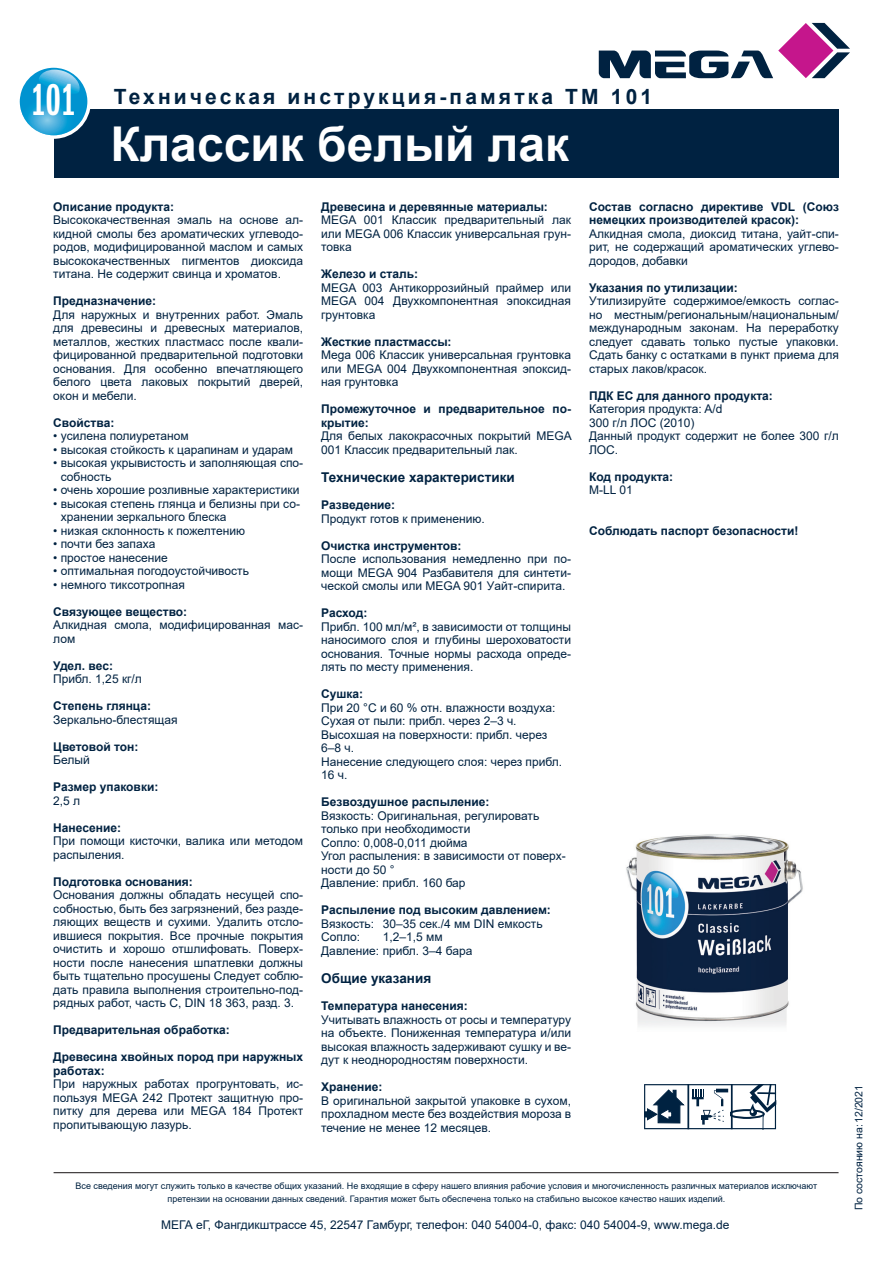
<style>
.page{position:relative;width:893px;height:1263px;background:#fff}
.page>*{position:absolute;margin:0;border:0;box-sizing:border-box;transform-origin:0 0}
.t1{font:700 48px "Arial";color:#fff}
.t2{font:46.2px "ITC Franklin Gothic Std Dm X Cp";color:#fff}
.t3{font:700 21px "Arial";letter-spacing:.15em;color:#002241}
.t4{font:700 13.5px "Arial";color:#002241}
.t5{font:12px/13.5px "Arial";color:#002241;text-align:justify}
.t6{font:700 12px/13.5px "Arial";color:#002241}
.t7{font:10.5px "Arial";color:#002241}
.t8{font:9px/13.5px "Arial";color:#002241;text-align:center}
</style>
<div class="page">
<div style="left:54px;top:109px;width:784px;height:68px;background:#002241"></div>
<svg style="left:16px;top:64px;width:75px;height:75px"></svg>
<svg style="left:20px;top:68px;width:66px;height:67px"></svg>
<svg style="left:599px;top:23px;width:251px;height:55px"></svg>
<hr style="left:54px;top:1172px;width:784px;height:1px;background:#231f20">
<svg style="left:644px;top:1084px;width:132px;height:45px"></svg>
<img style="left:626px;top:834px;width:177px;height:192px">
<h2 class="t2" style="left:31px;top:75px;width:46px">101</h2>
<p class="t3" style="left:114px;top:82px;width:540px">Техническая инструкция-памятка TM 101</p>
<p class="t1" style="left:111px;top:110px;width:460px">Классик белый лак</p>
<p class="t6" style="left:53px;top:200px;width:122px">Описание продукта:</p>
<p class="t5" style="left:53px;top:213px;width:251px">Высококачественная эмаль на основе ал&shy;кидной смолы без ароматических углеводо&shy;родов, модифицированной маслом и самых высококачественных пигментов диоксида титана. Не содержит свинца и хроматов.</p>
<p class="t6" style="left:53px;top:294px;width:104px">Предназначение:</p>
<p class="t5" style="left:53px;top:308px;width:251px">Для наружных и внутренних работ. Эмаль для древесины и древесных материалов, металлов, жестких пластмасс после квали&shy;фицированной предварительной подготовки основания. Для особенно впечатляющего белого цвета лаковых покрытий дверей, окон и мебели.</p>
<p class="t6" style="left:53px;top:416px;width:63px">Свойства:</p>
<p class="t5" style="left:53px;top:429px;width:137px">• усилена полиуретаном</p>
<p class="t5" style="left:53px;top:443px;width:241px">• высокая стойкость к царапинам и ударам</p>
<p class="t5" style="left:61px;top:456px;width:244px;text-indent:-8px">• высокая укрывистость и заполняющая спо&shy;собность</p>
<p class="t5" style="left:53px;top:483px;width:248px">• очень хорошие розливные характеристики</p>
<p class="t5" style="left:61px;top:497px;width:241px;text-indent:-8px">• высокая степень глянца и белизны при со&shy;хранении зеркального блеска</p>
<p class="t5" style="left:53px;top:524px;width:193px">• низкая склонность к пожелтению</p>
<p class="t5" style="left:53px;top:537px;width:104px">• почти без запаха</p>
<p class="t5" style="left:53px;top:551px;width:116px">• простое нанесение</p>
<p class="t5" style="left:53px;top:564px;width:197px">• оптимальная погодоустойчивость</p>
<p class="t5" style="left:53px;top:578px;width:133px">• немного тиксотропная</p>
<p class="t6" style="left:53px;top:605px;width:135px">Связующее вещество:</p>
<p class="t5" style="left:53px;top:618px;width:251px">Алкидная смола, модифицированная мас&shy;лом</p>
<p class="t6" style="left:53px;top:659px;width:61px">Удел. вес:</p>
<p class="t5" style="left:53px;top:672px;width:90px">Прибл. 1,25 кг/л</p>
<p class="t6" style="left:53px;top:699px;width:99px">Степень глянца:</p>
<p class="t5" style="left:53px;top:713px;width:126px">Зеркально-блестящая</p>
<p class="t6" style="left:53px;top:740px;width:87px">Цветовой тон:</p>
<p class="t5" style="left:53px;top:753px;width:38px">Белый</p>
<p class="t6" style="left:53px;top:780px;width:107px">Размер упаковки:</p>
<p class="t5" style="left:53px;top:794px;width:29px">2,5 л</p>
<p class="t6" style="left:53px;top:821px;width:69px">Нанесение:</p>
<p class="t5" style="left:53px;top:834px;width:251px">При помощи кисточки, валика или методом распыления.</p>
<p class="t6" style="left:53px;top:875px;width:141px">Подготовка основания:</p>
<p class="t5" style="left:53px;top:888px;width:251px">Основания должны обладать несущей спо&shy;собностью, быть без загрязнений, без разде&shy;ляющих веществ и сухими. Удалить отсло&shy;ившиеся покрытия. Все прочные покрытия очистить и хорошо отшлифовать. Поверх&shy;ности после нанесения шпатлевки должны быть тщательно просушены Следует соблю&shy;дать правила выполнения строительно-под&shy;рядных работ, часть C, DIN 18 363, разд. 3.</p>
<p class="t6" style="left:53px;top:1023px;width:178px">Предварительная обработка:</p>
<p class="t6" style="left:53px;top:1050px;width:251px">Древесина хвойных пород при наружных работах:</p>
<p class="t5" style="left:53px;top:1077px;width:251px">При наружных работах прогрунтовать, ис&shy;пользуя MEGA 242 Протект защитную про&shy;питку для дерева или MEGA 184 Протект пропитывающую лазурь.</p>
<p class="t6" style="left:321px;top:200px;width:228px">Древесина и деревянные материалы:</p>
<p class="t5" style="left:321px;top:213px;width:251px">MEGA 001 Классик предварительный лак или MEGA 006 Классик универсальная грун&shy;товка</p>
<p class="t6" style="left:321px;top:267px;width:98px">Железо и сталь:</p>
<p class="t5" style="left:321px;top:281px;width:251px">MEGA 003 Антикоррозийный праймер или MEGA 004 Двухкомпонентная эпоксидная грунтовка</p>
<p class="t6" style="left:321px;top:335px;width:132px">Жесткие пластмассы:</p>
<p class="t5" style="left:321px;top:348px;width:251px">Mega 006 Классик универсальная грунтовка или MEGA 004 Двухкомпонентная эпоксид&shy;ная грунтовка</p>
<p class="t6" style="left:321px;top:402px;width:251px">Промежуточное и предварительное по&shy;крытие:</p>
<p class="t5" style="left:321px;top:429px;width:252px">Для белых лакокрасочных покрытий MEGA<br>001 Классик предварительный лак.</p>
<p class="t4" style="left:321px;top:468px;width:195px">Технические характеристики</p>
<p class="t6" style="left:321px;top:498px;width:76px">Разведение:</p>
<p class="t5" style="left:321px;top:512px;width:165px">Продукт готов к применению.</p>
<p class="t6" style="left:321px;top:539px;width:142px">Очистка инструментов:</p>
<p class="t5" style="left:321px;top:552px;width:251px">После использования немедленно при по&shy;мощи MEGA 904 Разбавителя для синтети&shy;ческой смолы или MEGA 901 Уайт-спирита.</p>
<p class="t6" style="left:321px;top:606px;width:48px">Расход:</p>
<p class="t5" style="left:321px;top:620px;width:251px">Прибл. 100 мл/м², в зависимости от толщины наносимого слоя и глубины шероховатости основания. Точные нормы расхода опреде&shy;лять по месту применения.</p>
<p class="t6" style="left:321px;top:687px;width:43px">Сушка:</p>
<p class="t5" style="left:321px;top:701px;width:236px">При 20 °C и 60 % отн. влажности воздуха:</p>
<p class="t5" style="left:321px;top:714px;width:197px">Сухая от пыли: прибл. через 2–3 ч.</p>
<p class="t5" style="left:321px;top:728px;width:228px">Высохшая на поверхности: прибл. через<br>6–8 ч.</p>
<p class="t5" style="left:321px;top:755px;width:242px">Нанесение следующего слоя: через прибл.<br>16 ч.</p>
<p class="t6" style="left:321px;top:795px;width:170px">Безвоздушное распыление:</p>
<p class="t5" style="left:321px;top:809px;width:220px">Вязкость: Оригинальная, регулировать только при необходимости</p>
<p class="t5" style="left:321px;top:836px;width:148px">Сопло: 0,008-0,011 дюйма</p>
<p class="t5" style="left:321px;top:849px;width:246px">Угол распыления: в зависимости от поверх&shy;ности до 50 °</p>
<p class="t5" style="left:321px;top:876px;width:146px">Давление: прибл. 160 бар</p>
<p class="t6" style="left:321px;top:903px;width:231px">Распыление под высоким давлением:</p>
<p class="t5" style="left:321px;top:917px;width:223px">Вязкость: 30–35 сек./4 мм DIN емкость</p>
<p class="t5" style="left:321px;top:930px;width:40px">Сопло:</p>
<p class="t5" style="left:383px;top:930px;width:61px">1,2–1,5 мм</p>
<p class="t5" style="left:321px;top:944px;width:153px">Давление: прибл. 3–4 бара</p>
<p class="t4" style="left:321px;top:969px;width:112px">Общие указания</p>
<p class="t6" style="left:321px;top:999px;width:148px">Температура нанесения:</p>
<p class="t5" style="left:321px;top:1013px;width:251px">Учитывать влажность от росы и температуру на объекте. Пониженная температура и/или высокая влажность задерживают сушку и ве&shy;дут к неоднородностям поверхности.</p>
<p class="t6" style="left:321px;top:1080px;width:63px">Хранение:</p>
<p class="t5" style="left:321px;top:1094px;width:251px">В оригинальной закрытой упаковке в сухом, прохладном месте без воздействия мороза в течение не менее 12 месяцев.</p>
<p class="t6" style="left:589px;top:200px;width:251px">Состав согласно директиве VDL (Союз немецких производителей красок):</p>
<p class="t5" style="left:589px;top:227px;width:251px">Алкидная смола, диоксид титана, уайт-спи&shy;рит, не содержащий ароматических углево&shy;дородов, добавки</p>
<p class="t6" style="left:589px;top:281px;width:150px">Указания по утилизации:</p>
<p class="t5" style="left:589px;top:294px;width:251px">Утилизируйте содержимое/емкость соглас&shy;но местным/региональным/национальным/ международным законам. На переработку следует сдавать только пустые упаковки.<br>Сдать банку с остатками в пункт приема для старых лаков/красок.</p>
<p class="t6" style="left:589px;top:389px;width:185px">ПДК ЕС для данного продукта:</p>
<p class="t5" style="left:589px;top:402px;width:135px">Категория продукта: A/d</p>
<p class="t5" style="left:589px;top:416px;width:107px">300 г/л ЛОС (2010)</p>
<p class="t5" style="left:589px;top:429px;width:251px">Данный продукт содержит не более 300 г/л<br>ЛОС.</p>
<p class="t6" style="left:589px;top:470px;width:86px">Код продукта:</p>
<p class="t5" style="left:589px;top:483px;width:45px">M-LL 01</p>
<p class="t6" style="left:589px;top:524px;width:211px">Соблюдать паспорт безопасности!</p>
<p class="t8" style="left:76px;top:1179px;width:743px">Все сведения могут служить только в качестве общих указаний. Не входящие в сферу нашего влияния рабочие условия и многочисленность различных материалов исключают претензии на основании данных сведений. Гарантия может быть обеспечена только на стабильно высокое качество наших изделий.</p>
<p class="t5" style="left:161px;top:1218px;width:570px">МЕГА еГ, Фангдикштрассе 45, 22547 Гамбург, телефон: 040 54004-0, факс: 040 54004-9, www.mega.de</p>
<p class="t7" style="left:852px;top:1210px;width:127px;rotate:-90deg">По состоянию на:12/2021</p>
</div>
